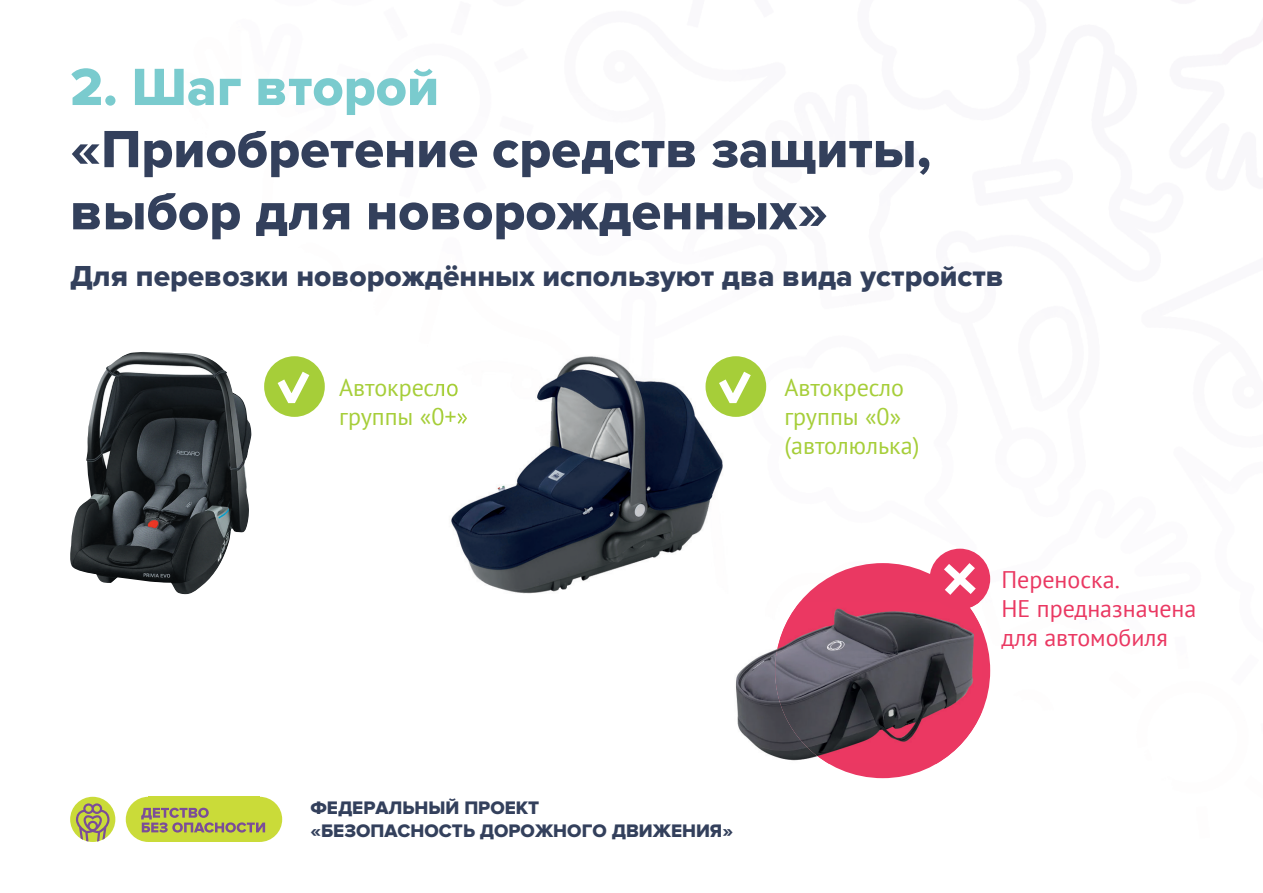
<style>
.page{position:relative;width:1263px;height:893px;background:#fff}
.page>*{position:absolute;margin:0;border:0;box-sizing:border-box;transform-origin:0 0}
.t1{font:54.3px/62.1px "Proxima Nova Extrabld";color:#33405c}
.t2{font:54.3px "Proxima Nova Extrabld";color:#7acbce}
.t3{font:30px "Proxima Nova Extrabld";color:#33405c}
.t4{font:24px/28.8px "PT Sans";color:#a6ce39}
.t5{font:24px/28.8px "PT Sans";color:#ea3862}
.t6{font:18.75px/22.5px "Proxima Nova Extrabld";color:#33405c}
</style>
<div class="page">
<div style="left:775px;top:563px;width:215px;height:215px;background:#ea3862;border-radius:50%"></div>
<div style="left:148px;top:797px;width:112px;height:45px;background:#cadb39"></div>
<div style="left:126px;top:797px;width:45px;height:45px;background:#cadb39;border-radius:50%"></div>
<div style="left:237px;top:797px;width:45px;height:45px;background:#cadb39;border-radius:50%"></div>
<svg style="left:141px;top:808px;width:124px;height:24px"></svg>
<div style="left:70px;top:797px;width:45px;height:45px;background:#cadb39;border-radius:50%"></div>
<svg style="left:76px;top:803px;width:34px;height:38px"></svg>
<img style="left:451px;top:356px;width:272px;height:238px">
<img style="left:442px;top:379px;width:16px;height:22px">
<img style="left:442px;top:408px;width:25px;height:22px">
<img style="left:735px;top:650px;width:40px;height:107px">
<img style="left:775px;top:602px;width:207px;height:162px">
<img style="left:70px;top:352px;width:181px;height:243px">
<svg style="left:929px;top:549px;width:61px;height:60px"></svg>
<div style="left:705px;top:356px;width:61px;height:61px;border:8px solid #a6ce39;border-radius:50%"></div>
<svg style="left:712px;top:363px;width:45px;height:55px"></svg>
<div style="left:264px;top:356px;width:61px;height:61px;border:8px solid #a6ce39;border-radius:50%"></div>
<svg style="left:271px;top:363px;width:45px;height:54px"></svg>
<h1 class="t2" style="left:70px;top:56px;width:370px">2. Шаг второй</h1>
<h1 class="t1" style="left:70px;top:119px;width:862px">«Приобретение средств защиты, выбор для новорожденных»</h1>
<p class="t3" style="left:70px;top:259px;width:935px">Для перевозки новорождённых используют два вида устройств</p>
<p class="t4" style="left:339px;top:373px;width:130px">Автокресло группы «0+»</p>
<p class="t4" style="left:784px;top:373px;width:136px">Автокресло группы «0» (автолюлька)</p>
<p class="t6" style="left:310px;top:797px;width:424px">ФЕДЕРАЛЬНЫЙ ПРОЕКТ<br>«БЕЗОПАСНОСТЬ ДОРОЖНОГО ДВИЖЕНИЯ»</p>
<p class="t5" style="left:1001px;top:565px;width:196px">Переноска.<br>НЕ предназначена для автомобиля</p>
</div>
